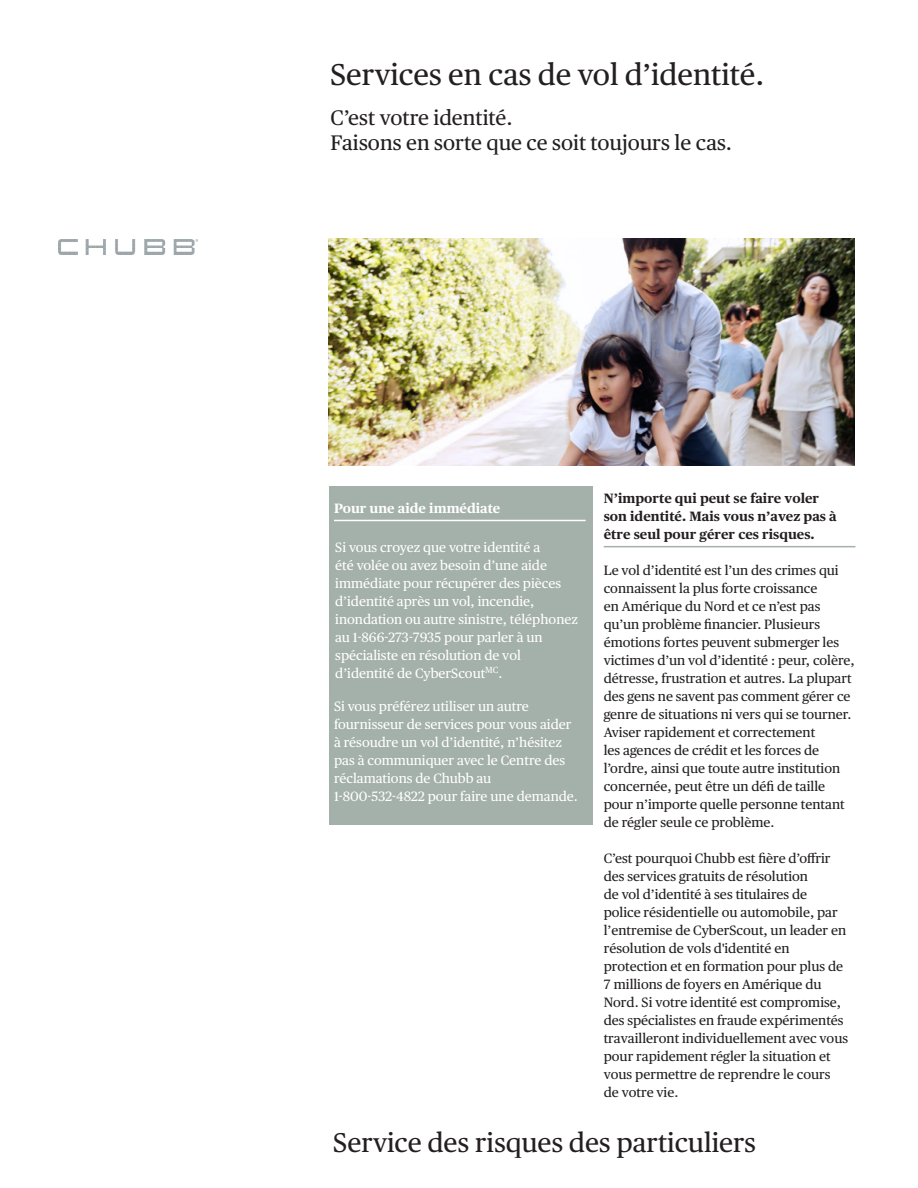
<style>
.page{position:relative;width:918px;height:1188px;background:#fff}
.page>*{position:absolute;margin:0;border:0;box-sizing:border-box;transform-origin:0 0}
.Section_Header{font:30px "Chubb Publico Text";color:#231f20}
.BusinessDescriptor{font:27px "Chubb Publico Text";color:#231f20}
.Section_Header-2{font:21px/25.2px "Chubb Publico Text";color:#231f20}
.Body_Copy_Black{font:13.5px/18px "Chubb Publico Text";color:#231f20}
.Body_Copy_KO{font:13.5px/18px "Chubb Publico Text";color:#fff}
.Headings_Grey_Rule{font:700 13.5px/18.1px "Chubb Publico Text";color:#231f20}
.Headings_KO_Rule{font:700 13.5px "Chubb Publico Text";color:#fff}
</style>
<div class="page">
<div style="left:329px;top:487px;width:263px;height:338px;background:#a4b0aa"></div>
<img style="left:328px;top:239px;width:527px;height:227px">
<hr style="left:334px;top:520px;width:252px;height:1px;background:#fff">
<hr style="left:604px;top:546px;width:251px;height:1px;background:#a4b0aa">
<img style="left:58px;top:240px;width:139px;height:14px">
<p class="Section_Header" style="left:330px;top:52px;width:435px">Services en cas de vol d’identité.</p>
<p class="Section_Header-2" style="left:330px;top:104px;width:403px">C’est votre identité.<br>Faisons en sorte que ce soit toujours le cas.</p>
<p class="Headings_KO_Rule" style="left:334px;top:498px;width:168px">Pour une aide immédiate</p>
<p class="Body_Copy_KO" style="left:335px;top:537px;width:244px">Si vous croyez que votre identité a<br>été volée ou avez besoin d’une aide immédiate pour récupérer des pièces d’identité après un vol, incendie, inondation ou autre sinistre, téléphonez au 1-866-273-7935 pour parler à un spécialiste en résolution de vol d’identité de CyberScout<sup>MC</sup>.</p>
<p class="Body_Copy_KO" style="left:334px;top:696px;width:245px">Si vous préférez utiliser un autre fournisseur de services pour vous aider à résoudre un vol d’identité, n’hésitez pas à communiquer avec le Centre des réclamations de Chubb au 1-800-532-4822 pour faire une demande.</p>
<p class="Headings_Grey_Rule" style="left:604px;top:488px;width:235px">N’importe qui peut se faire voler son identité. Mais vous n’avez pas à être seul pour gérer ces risques.</p>
<p class="Body_Copy_Black" style="left:604px;top:561px;width:253px">Le vol d’identité est l’un des crimes qui connaissent la plus forte croissance<br>en Amérique du Nord et ce n’est pas qu’un problème financier. Plusieurs émotions fortes peuvent submerger les victimes d’un vol d’identité : peur, colère, détresse, frustration et autres. La plupart des gens ne savent pas comment gérer ce genre de situations ni vers qui se tourner.<br>Aviser rapidement et correctement<br>les agences de crédit et les forces de l’ordre, ainsi que toute autre institution concernée, peut être un défi de taille pour n’importe quelle personne tentant de régler seule ce problème.</p>
<p class="Body_Copy_Black" style="left:604px;top:849px;width:246px">C’est pourquoi Chubb est fière d’offrir des services gratuits de résolution<br>de vol d’identité à ses titulaires de<br>police résidentielle ou automobile, par l’entremise de CyberScout, un leader en résolution de vols d'identité en protection et en formation pour plus de 7 millions de foyers en Amérique du Nord. Si votre identité est compromise, des spécialistes en fraude expérimentés travailleront individuellement avec vous pour rapidement régler la situation et vous permettre de reprendre le cours de votre vie.</p>
<p class="BusinessDescriptor" style="left:333px;top:1122px;width:424px">Service des risques des particuliers</p>
</div>
